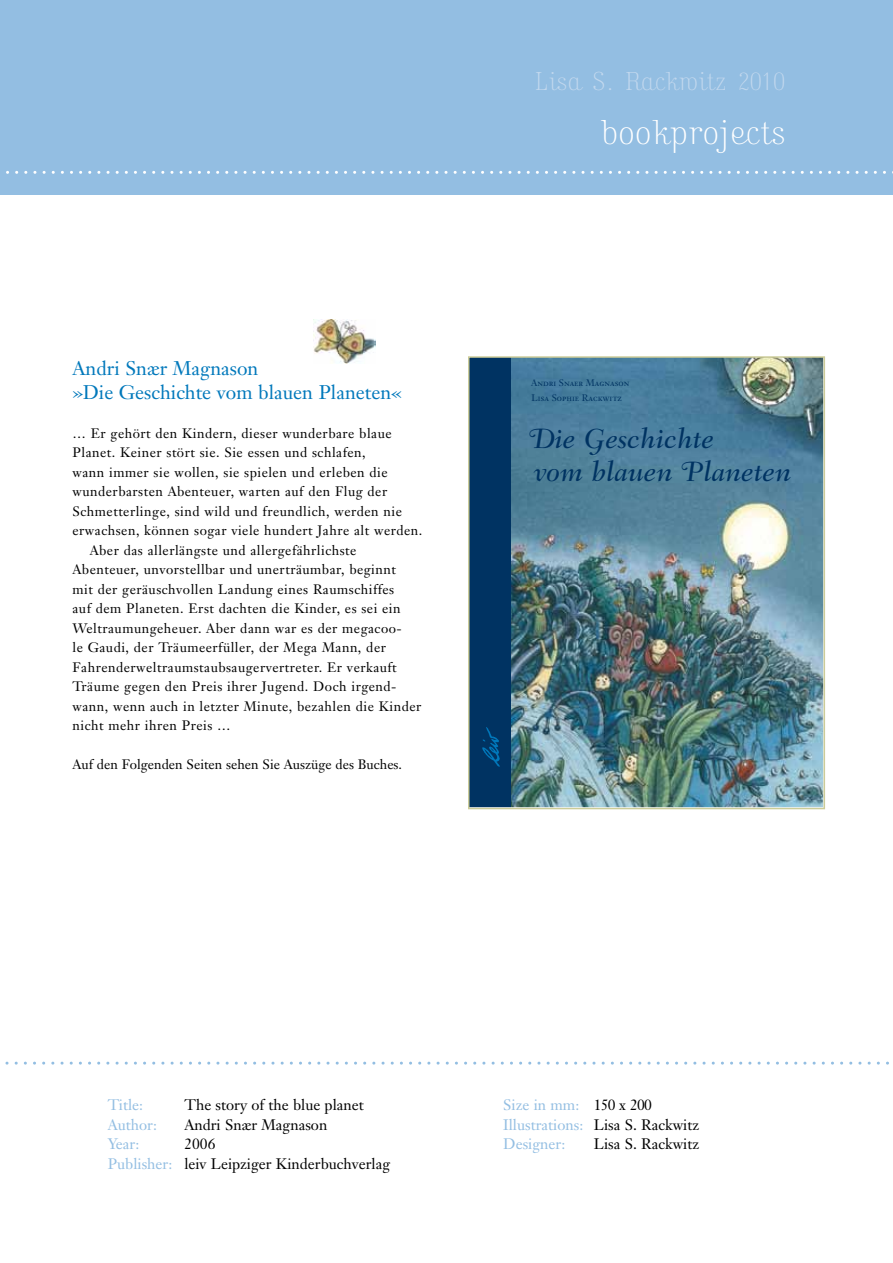
<style>
.page{position:relative;width:893px;height:1263px;background:#fff}
.page>*{position:absolute;margin:0;border:0;box-sizing:border-box;transform-origin:0 0}
.t1{font:36px "Kursivschrift Steh Har";letter-spacing:.03em;color:#fff}
.t2{font:28.05px/33.8px "Fairfield LH Sw Medium Italic Os F";color:#003362}
.t3{font:27px "Kursivschrift Steh Har";letter-spacing:.03em;color:#c2d8ee}
.t4{font:19.5px/24px "Janson Text";color:#0078bb}
.t5{font:15px "Janson Text";color:#000}
.t6{font:15px "Janson Text";color:#93bee2}
.t7{font:13.5px "Janson Text";letter-spacing:.035em;color:#000}
.t8{font:13.5px "Janson Text";color:#000}
.t9{font:9.3px/14.9px "Janson Text Roman SC";color:#003362}
.s1{color:#000}
.s2{color:#93bee2}
</style>
<div class="page">
<div style="left:0;top:0;width:893px;height:194px;background:#93bee2"></div>
<svg style="left:6px;top:171px;width:887px;height:3px"></svg>
<img style="left:471px;top:359px;width:351px;height:447px">
<img style="left:482px;top:727px;width:18px;height:39px">
<div style="left:468px;top:356px;width:357px;height:453px;border:2px solid #cc9"></div>
<img style="left:313px;top:320px;width:63px;height:43px">
<svg style="left:5px;top:1061px;width:884px;height:3px"></svg>
<h3 class="t4" style="left:73px;top:356px;width:331px">Andri Snær Magnason<br>»Die Geschichte vom blauen Planeten«</h3>
<p class="t7" style="left:73px;top:424px;width:321px">… Er gehört den Kindern, dieser wunderbare blaue</p>
<p class="t7" style="left:73px;top:444px;width:295px">Planet. Keiner stört sie. Sie essen und schlafen,</p>
<p class="t7" style="left:73px;top:463px;width:317px">wann immer sie wollen, sie spielen und erleben die</p>
<p class="t7" style="left:73px;top:483px;width:316px">wunderbarsten Abenteuer, warten auf den Flug der</p>
<p class="t7" style="left:73px;top:502px;width:331px">Schmetterlinge, sind wild und freundlich, werden nie</p>
<p class="t7" style="left:73px;top:522px;width:351px">erwachsen, können sogar viele hundert Jahre alt werden.</p>
<p class="t7" style="left:90px;top:541px;width:268px">Aber das allerlängste und allergefährlichste</p>
<p class="t7" style="left:73px;top:561px;width:325px">Abenteuer, unvorstellbar und unerträumbar, beginnt</p>
<p class="t7" style="left:73px;top:580px;width:323px">mit der geräuschvollen Landung eines Raumschiffes</p>
<p class="t7" style="left:73px;top:600px;width:330px">auf dem Planeten. Erst dachten die Kinder, es sei ein</p>
<p class="t7" style="left:73px;top:619px;width:331px">Weltraumungeheuer. Aber dann war es der megacoo-</p>
<p class="t7" style="left:73px;top:639px;width:315px">le Gaudi, der Träumeerfüller, der Mega Mann, der</p>
<p class="t7" style="left:73px;top:658px;width:326px">Fahrenderweltraumstaubsaugervertreter. Er verkauft</p>
<p class="t7" style="left:73px;top:678px;width:326px">Träume gegen den Preis ihrer Jugend. Doch irgend-</p>
<p class="t7" style="left:73px;top:697px;width:350px">wann, wenn auch in letzter Minute, bezahlen die Kinder</p>
<p class="t7" style="left:73px;top:717px;width:160px">nicht mehr ihren Preis …</p>
<p class="t8" style="left:73px;top:756px;width:331px">Auf den Folgenden Seiten sehen Sie Auszüge des Buches.</p>
<h3 class="t3" style="left:535px;top:65px;width:252px">Lisa S. Rackwitz 2010</h3>
<h1 class="t1" style="left:602px;top:111px;width:185px">bookprojects</h1>
<p class="t9" style="left:531px;top:375px;width:100px">Andri Snaer Magnason<br>Lisa Sophie Rackwitz</p>
<h2 class="t2" style="left:529px;top:421px;width:264px">Die Geschichte<br>vom blauen Planeten</h2>
<p class="t6" style="left:108px;top:1095px;width:37px">Title:</p>
<p class="t5" style="left:184px;top:1095px;width:181px">The story of the blue planet</p>
<p class="t6" style="left:503px;top:1095px;width:150px">Size in mm: <span class="s1">150 x 200</span></p>
<p class="t6" style="left:108px;top:1115px;width:51px">Author:</p>
<p class="t5" style="left:184px;top:1115px;width:145px">Andri Snær Magnason</p>
<p class="t6" style="left:503px;top:1115px;width:197px">Illustrations: <span class="s1">Lisa S. Rackwitz</span></p>
<p class="t6" style="left:108px;top:1134px;width:33px">Year:</p>
<p class="t5" style="left:184px;top:1134px;width:33px">2006</p>
<p class="t6" style="left:503px;top:1134px;width:63px">Designer:</p>
<p class="t5" style="left:594px;top:1134px;width:107px">Lisa S. Rackwitz</p>
<p class="t5" style="left:108px;top:1154px;width:284px"><span class="s2">Publisher:</span> leiv Leipziger Kinderbuchverlag</p>
</div>
